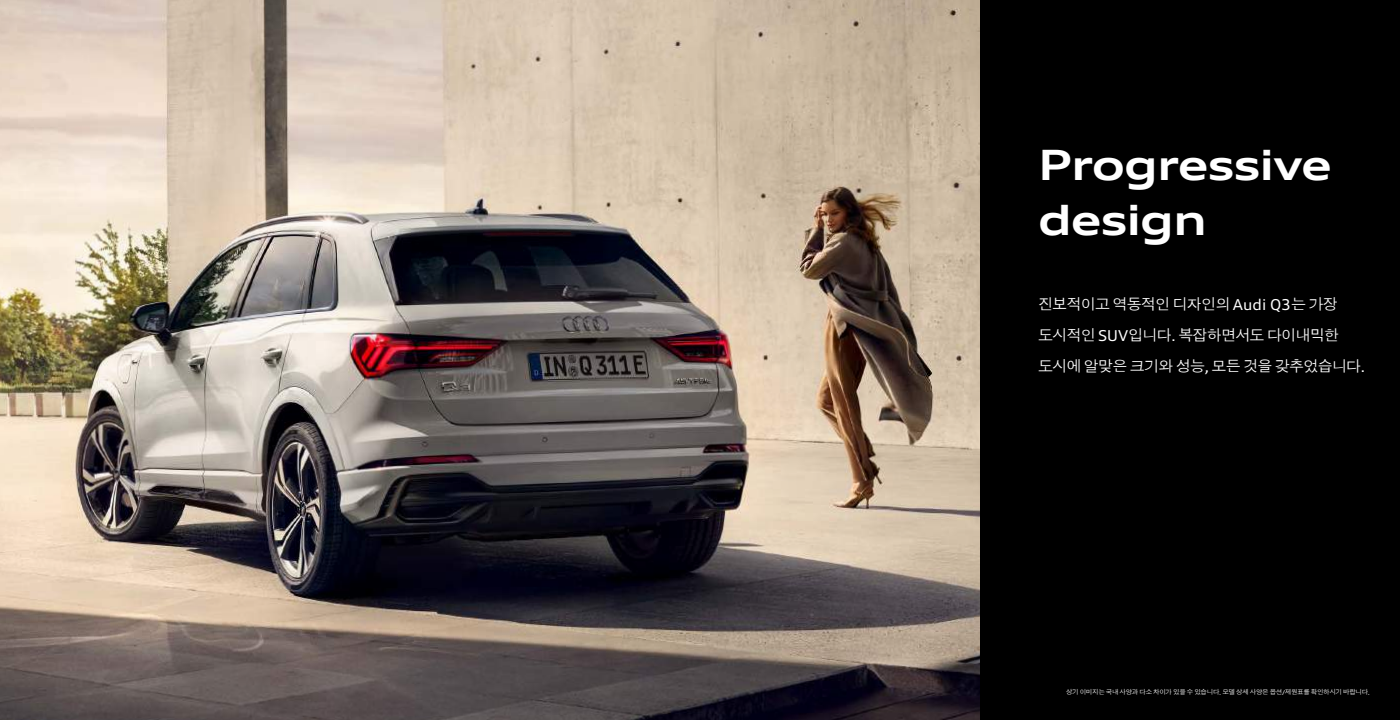
<style>
.page{position:relative;width:1400px;height:720px;background:#000}
.page>*{position:absolute;margin:0;border:0;box-sizing:border-box;transform-origin:0 0}
.t1{font:700 expanded 42px/55px "Audi Type";letter-spacing:-.025em;color:#fff}
.t2{font:15px/31px "Audi Type KR";letter-spacing:-.05em;color:#fff}
.t3{font:6.5px "Audi Type KR";letter-spacing:-.05em;color:#fff}
.s1{font-family:"Audi Type";font-stretch:expanded}
</style>
<div class="page">
<img style="left:0;top:0;width:980px;height:720px">
<h1 class="t1" style="left:1038px;top:137px;width:295px">Progressive design</h1>
<p class="t2" style="left:1038px;top:288px;width:329px">진보적이고 역동적인 디자인의 <span class="s1">Audi Q3</span>는 가장 도시적인 <span class="s1">SUV</span>입니다<span class="s1">.</span> 복잡하면서도 다이내믹한 도시에 알맞은 크기와 성능<span class="s1">,</span> 모든 것을 갖추었습니다<span class="s1">.</span></p>
<p class="t3" style="left:1066px;top:688px;width:305px">상기 이미지는 국내 사양과 다소 차이가 있을 수 있습니다<span class="s1">.</span> 모델 상세 사양은 옵션<span class="s1">/</span>제원표를 확인하시기 바랍니다<span class="s1">.</span></p>
</div>
